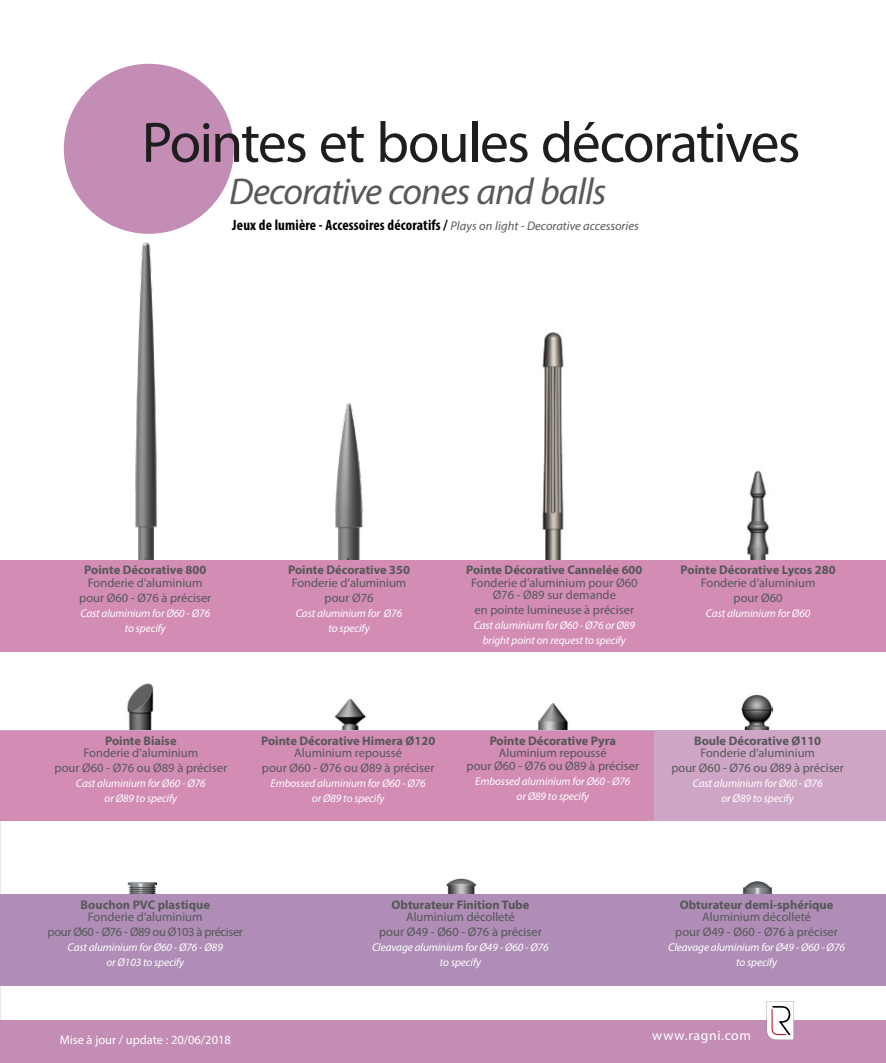
<style>
.page{position:relative;width:886px;height:1063px;background:#fff}
.page>*{position:absolute;margin:0;border:0;box-sizing:border-box;transform-origin:0 0}
.t1{font:57.5px "Myriad Pro";letter-spacing:-.03em;color:#201d1f}
.t2{font:italic 37.5px "Myriad Pro";letter-spacing:-.025em;color:#5b5957}
.t3{font:700 condensed 15px "Myriad Pro";letter-spacing:.01em;color:#000}
.t4{font:13.75px "Myriad Pro";letter-spacing:.045em;color:#fff}
.t5{font:12.5px/12.5px "Myriad Pro";color:#57585a;text-align:center}
.t6{font:700 12.5px "Myriad Pro";color:#57585a}
.t7{font:12.5px "Myriad Pro";color:#555657}
.t8{font:700 12.5px "Myriad Pro";color:#555657}
.t9{font:12.5px "Myriad Pro";letter-spacing:-.03em;color:#57585a}
.t10{font:12.5px "Myriad Pro";color:#fff}
.t11{font:italic 11.25px/15px "Myriad Pro";letter-spacing:-.01em;color:#fff;text-align:center}
.s1{font-weight:400;font-style:italic;font-stretch:normal;font-size:12.5px;color:#57585a}
</style>
<div class="page">
<img style="left:127px;top:882px;width:30px;height:13px">
<img style="left:446px;top:878px;width:31px;height:17px">
<img style="left:742px;top:881px;width:31px;height:14px">
<img style="left:539px;top:704px;width:30px;height:27px">
<img style="left:124px;top:683px;width:30px;height:48px">
<img style="left:336px;top:698px;width:30px;height:33px">
<img style="left:742px;top:695px;width:30px;height:36px">
<img style="left:335px;top:402px;width:28px;height:158px">
<img style="left:542px;top:331px;width:22px;height:229px">
<img style="left:124px;top:230px;width:42px;height:330px">
<div style="left:0;top:731px;width:886px;height:90px;background:#cfa5c6"></div>
<div style="left:0;top:731px;width:654px;height:90px;background:#d38cb4"></div>
<div style="left:0;top:895px;width:886px;height:91px;background:#af8db6"></div>
<img style="left:746px;top:470px;width:23px;height:90px">
<div style="left:0;top:560px;width:886px;height:92px;background:#d38cb4"></div>
<div style="left:64px;top:64px;width:170px;height:170px;background:#c48db6;border-radius:50%"></div>
<div style="left:0;top:1020px;width:886px;height:43px;background:#c48db6"></div>
<svg style="left:766px;top:1001px;width:28px;height:39px"></svg>
<p class="t1" style="left:142px;top:107px;width:660px">Pointes et boules décoratives</p>
<p class="t2" style="left:229px;top:169px;width:379px">Decorative cones and balls</p>
<p class="t3" style="left:232px;top:215px;width:408px">Jeux de lumière - Accessoires décoratifs / <span class="s1">Plays on light - Decorative accessories</span></p>
<p class="t6" style="left:84px;top:562px;width:124px">Pointe Décorative 800</p>
<p class="t5" style="left:88px;top:576px;width:116px">Fonderie d’aluminium</p>
<p class="t5" style="left:79px;top:591px;width:134px">pour Ø60 - Ø76 à préciser</p>
<p class="t11" style="left:80px;top:605px;width:131px">Cast aluminium for Ø60 - Ø76</p>
<p class="t11" style="left:125px;top:620px;width:43px">to specify</p>
<p class="t6" style="left:288px;top:562px;width:124px">Pointe Décorative 350</p>
<p class="t5" style="left:292px;top:576px;width:116px">Fonderie d’aluminium</p>
<p class="t5" style="left:324px;top:591px;width:51px">pour Ø76</p>
<p class="t11" style="left:296px;top:605px;width:108px">Cast aluminium for Ø76</p>
<p class="t11" style="left:328px;top:620px;width:43px">to specify</p>
<p class="t6" style="left:466px;top:562px;width:178px">Pointe Décorative Cannelée 600</p>
<p class="t5" style="left:471px;top:576px;width:168px">Fonderie d’aluminium pour Ø60<br>Ø76 - Ø89 sur demande</p>
<p class="t5" style="left:474px;top:604px;width:161px">en pointe lumineuse à préciser</p>
<p class="t11" style="left:474px;top:618px;width:163px">Cast aluminium for Ø60 - Ø76 or Ø89 bright point on request to specify</p>
<p class="t6" style="left:680px;top:562px;width:156px">Pointe Décorative Lycos 280</p>
<p class="t5" style="left:701px;top:576px;width:116px">Fonderie d’aluminium</p>
<p class="t5" style="left:733px;top:591px;width:51px">pour Ø60</p>
<p class="t11" style="left:706px;top:605px;width:106px">Cast aluminium for Ø60</p>
<p class="t6" style="left:105px;top:732px;width:73px">Pointe Biaise</p>
<p class="t5" style="left:84px;top:747px;width:116px">Fonderie d’aluminium</p>
<p class="t5" style="left:55px;top:762px;width:174px">pour Ø60 - Ø76 ou Ø89 à préciser</p>
<p class="t11" style="left:76px;top:776px;width:131px">Cast aluminium for Ø60 - Ø76</p>
<p class="t11" style="left:105px;top:791px;width:74px">or Ø89 to specify</p>
<p class="t6" style="left:261px;top:732px;width:176px">Pointe Décorative Himera Ø120</p>
<p class="t5" style="left:294px;top:747px;width:109px">Aluminium repoussé</p>
<p class="t5" style="left:262px;top:762px;width:174px">pour Ø60 - Ø76 ou Ø89 à préciser</p>
<p class="t11" style="left:271px;top:776px;width:157px">Embossed aluminium for Ø60 - Ø76</p>
<p class="t11" style="left:312px;top:791px;width:74px">or Ø89 to specify</p>
<p class="t8" style="left:490px;top:732px;width:128px">Pointe Décorative Pyra</p>
<p class="t7" style="left:499px;top:745px;width:109px">Aluminium repoussé</p>
<p class="t7" style="left:466px;top:758px;width:174px">pour Ø60 - Ø76 ou Ø89 à préciser</p>
<p class="t11" style="left:475px;top:773px;width:157px">Embossed aluminium for Ø60 - Ø76</p>
<p class="t11" style="left:517px;top:788px;width:74px">or Ø89 to specify</p>
<p class="t6" style="left:694px;top:732px;width:129px">Boule Décorative Ø110</p>
<p class="t5" style="left:700px;top:747px;width:116px">Fonderie d’aluminium</p>
<p class="t5" style="left:671px;top:762px;width:174px">pour Ø60 - Ø76 ou Ø89 à préciser</p>
<p class="t11" style="left:693px;top:776px;width:131px">Cast aluminium for Ø60 - Ø76</p>
<p class="t11" style="left:721px;top:791px;width:74px">or Ø89 to specify</p>
<p class="t6" style="left:81px;top:896px;width:131px">Bouchon PVC plastique</p>
<p class="t5" style="left:88px;top:911px;width:116px">Fonderie d’aluminium</p>
<p class="t9" style="left:48px;top:924px;width:197px">pour Ø60 - Ø76 - Ø89 ou Ø103 à préciser</p>
<p class="t11" style="left:68px;top:940px;width:157px">Cast aluminium for Ø60 - Ø76 - Ø89</p>
<p class="t11" style="left:106px;top:955px;width:79px">or Ø103 to specify</p>
<p class="t8" style="left:391px;top:896px;width:139px">Obturateur Finition Tube</p>
<p class="t7" style="left:406px;top:909px;width:110px">Aluminium décolleté</p>
<p class="t7" style="left:379px;top:924px;width:164px">pour Ø49 - Ø60 - Ø76 à préciser</p>
<p class="t11" style="left:372px;top:940px;width:178px">Cleavage aluminium for Ø49 - Ø60 - Ø76 to specify</p>
<p class="t6" style="left:680px;top:896px;width:155px">Obturateur demi-sphérique</p>
<p class="t5" style="left:702px;top:911px;width:110px">Aluminium décolleté</p>
<p class="t5" style="left:675px;top:926px;width:164px">pour Ø49 - Ø60 - Ø76 à préciser</p>
<p class="t11" style="left:668px;top:940px;width:178px">Cleavage aluminium for Ø49 - Ø60 - Ø76 to specify</p>
<p class="t10" style="left:60px;top:1032px;width:173px">Mise à jour / update : 20/06/2018</p>
<p class="t4" style="left:652px;top:1027px;width:100px">www.ragni.com</p>
</div>
